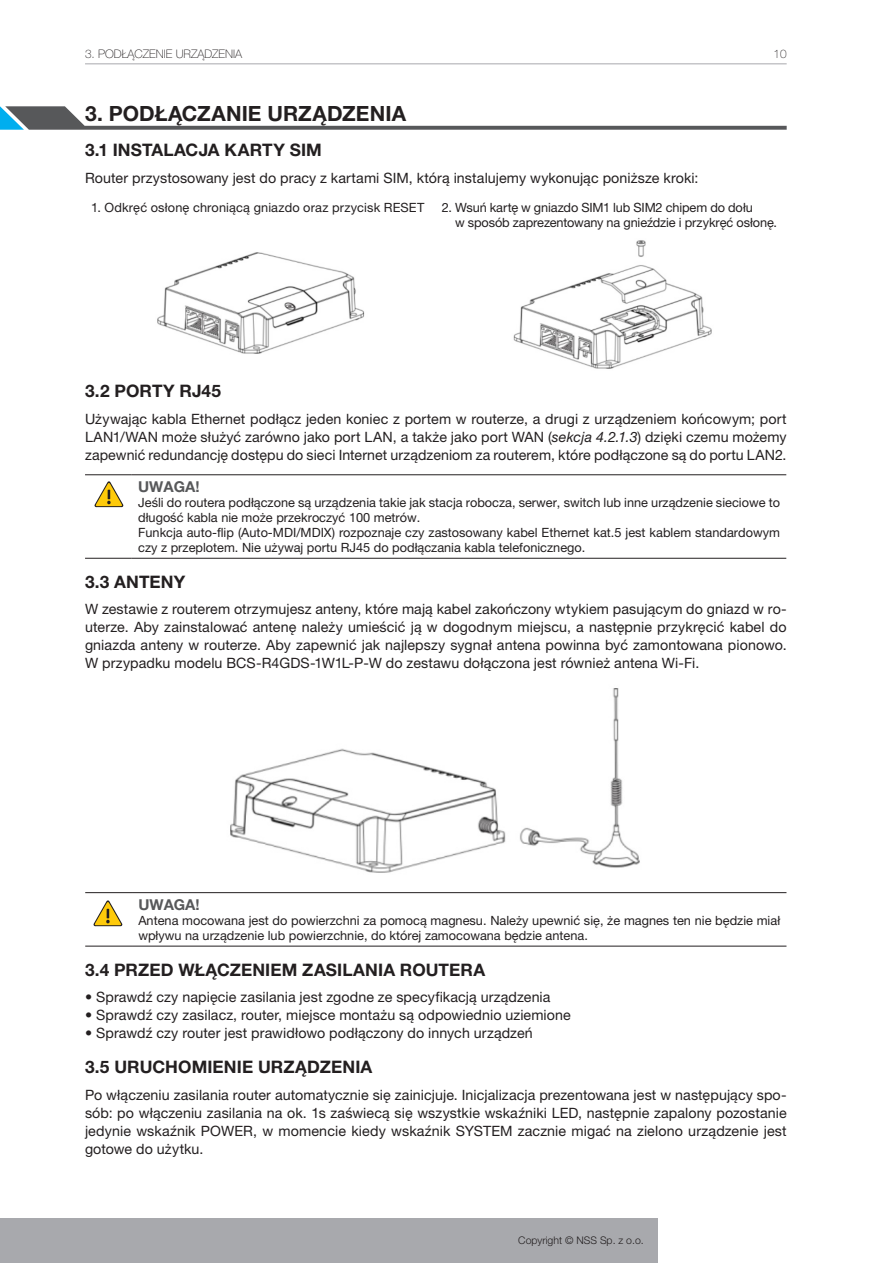
<style>
.page{position:relative;width:893px;height:1263px;background:#fff}
.page>*{position:absolute;margin:0;border:0;box-sizing:border-box;transform-origin:0 0}
.Rozdzial{font:700 21px "Helvetica Neue LT Pro";letter-spacing:.005em;color:#231f20}
.Srodtytol{font:700 17.25px "Helvetica Neue LT Pro";letter-spacing:.005em;color:#231f20}
.UWAGA{font:700 15px "Helvetica Neue LT Pro";color:#57585a}
.List_Paragraph{font:14.25px/18px "Helvetica Neue LT Pro";letter-spacing:.005em;color:#231f20;text-align:justify}
.Tekst_w_ramce{font:12.75px/15px "Helvetica Neue LT Pro";color:#231f20}
.List_Paragraph-2{font:12.75px/15px "Helvetica Neue LT Pro";letter-spacing:-.005em;color:#231f20}
.t1{font:100 11.85px "Helvetica Neue LT Pro";color:#231f20}
.t2{font:300 10.5px "Helvetica Neue LT Pro";color:#231f20}
.s1{font-style:italic}
</style>
<div class="page">
<div style="left:0;top:1218px;width:658px;height:45px;background:#a8a9ad"></div>
<hr style="left:85px;top:63px;width:702px;height:1px;background:#a8a9ad">
<hr style="left:85px;top:474px;width:47px;height:1px;background:#231f20">
<hr style="left:132px;top:474px;width:654px;height:1px;background:#231f20">
<hr style="left:85px;top:558px;width:47px;height:1px;background:#231f20">
<hr style="left:132px;top:558px;width:654px;height:1px;background:#231f20">
<img style="left:157px;top:252px;width:208px;height:102px">
<img style="left:513px;top:240px;width:199px;height:129px">
<img style="left:230px;top:688px;width:410px;height:185px">
<svg style="left:95px;top:481px;width:28px;height:26px"></svg>
<svg style="left:94px;top:900px;width:28px;height:26px"></svg>
<svg style="left:0;top:106px;width:787px;height:24px"></svg>
<hr style="left:85px;top:892px;width:47px;height:1px;background:#231f20">
<hr style="left:132px;top:892px;width:654px;height:1px;background:#231f20">
<hr style="left:85px;top:946px;width:47px;height:1px;background:#231f20">
<hr style="left:132px;top:946px;width:654px;height:1px;background:#231f20">
<p class="t1" style="left:85px;top:47px;width:159px">3. PODŁĄCZENIE URZĄDZENIA</p>
<p class="t1" style="left:774px;top:47px;width:15px">10</p>
<p class="Rozdzial" style="left:85px;top:101px;width:323px">3. PODŁĄCZANIE URZĄDZENIA</p>
<p class="Srodtytol" style="left:85px;top:139px;width:238px">3.1 INSTALACJA KARTY SIM</p>
<p class="List_Paragraph" style="left:85px;top:169px;width:615px">Router przystosowany jest do pracy z kartami SIM, którą instalujemy wykonując poniższe kroki:</p>
<p class="List_Paragraph-2" style="left:91px;top:200px;width:335px">1. Odkręć osłonę chroniącą gniazdo oraz przycisk RESET</p>
<p class="List_Paragraph-2" style="left:455px;top:200px;width:323px;text-indent:-13px">2. Wsuń kartę w gniazdo SIM1 lub SIM2 chipem do dołu<br>w sposób zaprezentowany na gnieździe i przykręć osłonę.</p>
<p class="Srodtytol" style="left:85px;top:381px;width:138px">3.2 PORTY RJ45</p>
<p class="List_Paragraph" style="left:85px;top:410px;width:703px">Używając kabla Ethernet podłącz jeden koniec z portem w routerze, a drugi z urządzeniem końcowym; port LAN1/WAN może służyć zarówno jako port LAN, a także jako port WAN (<span class="s1">sekcja 4.2.1.3</span>) dzięki czemu możemy zapewnić redundancję dostępu do sieci Internet urządzeniom za routerem, które podłączone są do portu LAN2.</p>
<p class="UWAGA" style="left:138px;top:477px;width:63px">UWAGA!</p>
<p class="Tekst_w_ramce" style="left:138px;top:495px;width:643px">Jeśli do routera podłączone są urządzenia takie jak stacja robocza, serwer, switch lub inne urządzenie sieciowe to długość kabla nie może przekroczyć 100 metrów.</p>
<p class="Tekst_w_ramce" style="left:138px;top:525px;width:643px">Funkcja auto-flip (Auto-MDI/MDIX) rozpoznaje czy zastosowany kabel Ethernet kat.5 jest kablem standardowym czy z przeplotem. Nie używaj portu RJ45 do podłączania kabla telefonicznego.</p>
<p class="Srodtytol" style="left:85px;top:571px;width:102px">3.3 ANTENY</p>
<p class="List_Paragraph" style="left:85px;top:600px;width:703px">W zestawie z routerem otrzymujesz anteny, które mają kabel zakończony wtykiem pasującym do gniazd w ro&shy;uterze. Aby zainstalować antenę należy umieścić ją w dogodnym miejscu, a następnie przykręcić kabel do gniazda anteny w routerze. Aby zapewnić jak najlepszy sygnał antena powinna być zamontowana pionowo.<br>W przypadku modelu BCS-R4GDS-1W1L-P-W do zestawu dołączona jest również antena Wi-Fi.</p>
<p class="UWAGA" style="left:138px;top:895px;width:63px">UWAGA!</p>
<p class="Tekst_w_ramce" style="left:138px;top:912px;width:643px">Antena mocowana jest do powierzchni za pomocą magnesu. Należy upewnić się, że magnes ten nie będzie miał wpływu na urządzenie lub powierzchnie, do której zamocowana będzie antena.</p>
<p class="Srodtytol" style="left:85px;top:959px;width:402px">3.4 PRZED WŁĄCZENIEM ZASILANIA ROUTERA</p>
<p class="List_Paragraph" style="left:85px;top:988px;width:467px">• Sprawdź czy napięcie zasilania jest zgodne ze specyfikacją urządzenia</p>
<p class="List_Paragraph" style="left:85px;top:1006px;width:487px">• Sprawdź czy zasilacz, router, miejsce montażu są odpowiednio uziemione</p>
<p class="List_Paragraph" style="left:85px;top:1024px;width:449px">• Sprawdź czy router jest prawidłowo podłączony do innych urządzeń</p>
<p class="Srodtytol" style="left:85px;top:1056px;width:289px">3.5 URUCHOMIENIE URZĄDZENIA</p>
<p class="List_Paragraph" style="left:85px;top:1085px;width:703px">Po włączeniu zasilania router automatycznie się zainicjuje. Inicjalizacja prezentowana jest w następujący spo&shy;sób: po włączeniu zasilania na ok. 1s zaświecą się wszystkie wskaźniki LED, następnie zapalony pozostanie jedynie wskaźnik POWER, w momencie kiedy wskaźnik SYSTEM zacznie migać na zielono urządzenie jest gotowe do użytku.</p>
<p class="t2" style="left:518px;top:1234px;width:127px">Copyright © NSS Sp. z o.o.</p>
</div>
